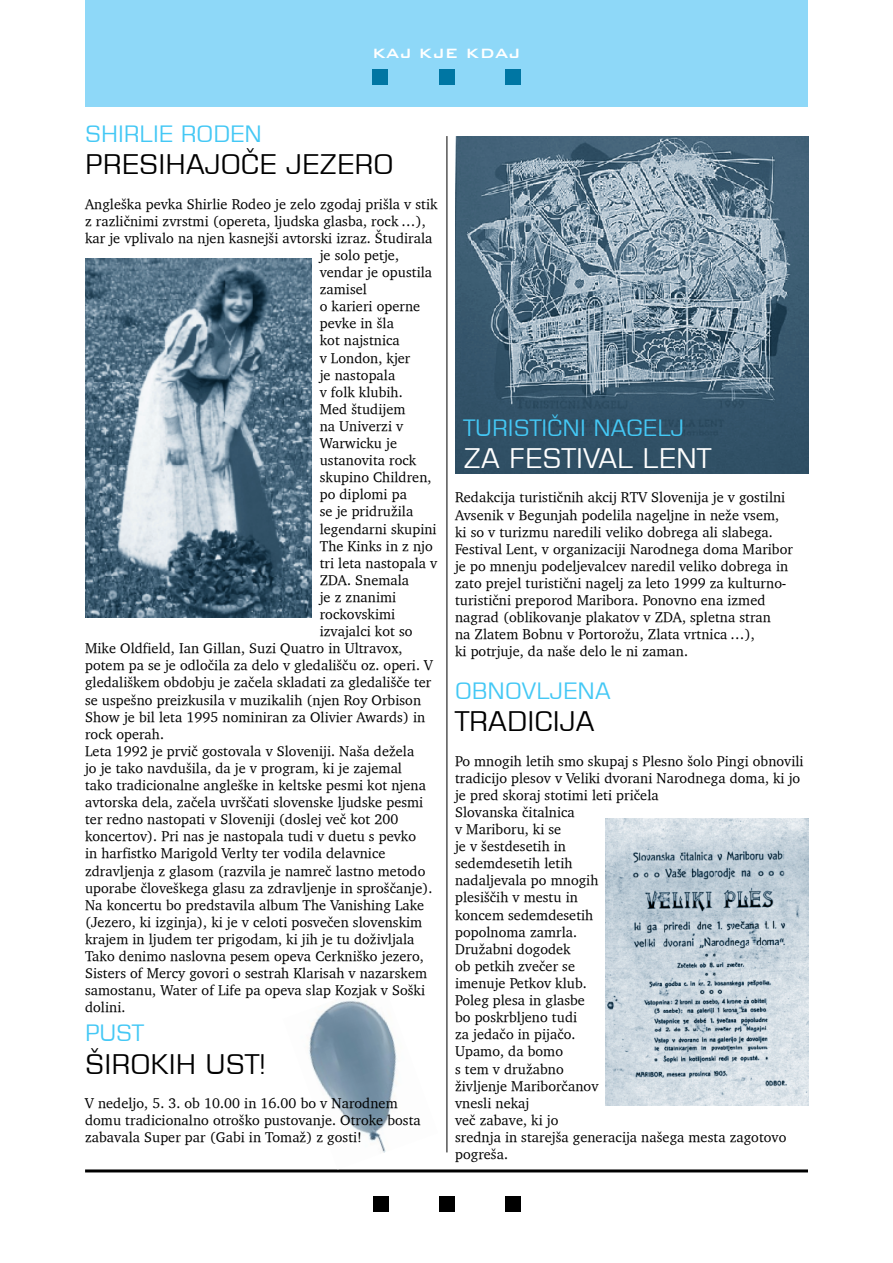
<style>
.page{position:relative;width:893px;height:1263px;background:#fff}
.page>*{position:absolute;margin:0;border:0;box-sizing:border-box;transform-origin:0 0}
.t1{font:27px "Square 721 BT Roman";letter-spacing:.005em;color:#000}
.t2{font:27px "Square 721 BT Roman";color:#fff}
.t3{font:22.5px "Square 721 BT Roman";color:#44c8f5}
.t4{font:500 18px "Bank Gothic BT";color:#fff}
.t5{font:14.25px/17.1px "Charter BT Normal";letter-spacing:.005em;color:#000}
</style>
<div class="page">
<div style="left:85px;top:0;width:723px;height:106px;background:#8ed8f8"></div>
<div style="left:372px;top:69px;width:16px;height:16px;background:#0076a3"></div>
<div style="left:505px;top:69px;width:16px;height:16px;background:#0076a3"></div>
<div style="left:439px;top:69px;width:16px;height:16px;background:#0076a3"></div>
<hr style="left:85px;top:1169px;width:723px;height:3px;background:#000">
<div style="left:372px;top:1196px;width:16px;height:16px;background:#000"></div>
<div style="left:505px;top:1196px;width:16px;height:16px;background:#000"></div>
<div style="left:439px;top:1196px;width:16px;height:16px;background:#000"></div>
<img style="left:309px;top:1000px;width:88px;height:153px">
<img style="left:455px;top:136px;width:353px;height:338px">
<img style="left:85px;top:259px;width:226px;height:358px">
<img style="left:605px;top:818px;width:203px;height:287px">
<hr style="left:447px;top:136px;width:1px;height:1016px;background:#000">
<p class="t4" style="left:372px;top:44px;width:150px">KAJ KJE KDAJ</p>
<h2 class="t3" style="left:85px;top:120px;width:66px">SHIRLIE</h2>
<h2 class="t3" style="left:181px;top:120px;width:49px">RODEN</h2>
<h1 class="t1" style="left:85px;top:148px;width:54px">PRESIHA</h1>
<h1 class="t1" style="left:205px;top:148px;width:190px">JO^E JEZERO</h1>
<p class="t5" style="left:85px;top:195px;width:354px">Angle{ka pevka Shirlie Rodeo je zelo zgodaj pri{la v stik</p>
<p class="t5" style="left:85px;top:212px;width:342px">z razli~nimi zvrstmi (opereta, ljudska glasba, rock…),</p>
<p class="t5" style="left:85px;top:229px;width:349px">kar je vplivalo na njen kasnej{i avtorski izraz. [tudirala</p>
<p class="t5" style="left:320px;top:246px;width:81px">je solo petje,</p>
<p class="t5" style="left:320px;top:263px;width:114px">vendar je opustila</p>
<p class="t5" style="left:320px;top:280px;width:49px">zamisel</p>
<p class="t5" style="left:320px;top:297px;width:102px">o karieri operne</p>
<p class="t5" style="left:320px;top:315px;width:76px">pevke in {la</p>
<p class="t5" style="left:320px;top:332px;width:81px">kot najstnica</p>
<p class="t5" style="left:320px;top:349px;width:92px">v London, kjer</p>
<p class="t5" style="left:320px;top:366px;width:77px">je nastopala</p>
<p class="t5" style="left:320px;top:383px;width:84px">v folk klubih.</p>
<p class="t5" style="left:320px;top:400px;width:87px">Med {tudijem</p>
<p class="t5" style="left:320px;top:417px;width:85px">na Univerzi v</p>
<p class="t5" style="left:320px;top:434px;width:79px">Warwicku je</p>
<p class="t5" style="left:320px;top:451px;width:98px">ustanovita rock</p>
<p class="t5" style="left:320px;top:468px;width:113px">skupino Children,</p>
<p class="t5" style="left:320px;top:486px;width:89px">po diplomi pa</p>
<p class="t5" style="left:320px;top:503px;width:95px">se je pridru‘ila</p>
<p class="t5" style="left:320px;top:520px;width:118px">legendarni skupini</p>
<p class="t5" style="left:320px;top:537px;width:115px">The Kinks in z njo</p>
<p class="t5" style="left:320px;top:554px;width:119px">tri leta nastopala v</p>
<p class="t5" style="left:320px;top:571px;width:91px">ZDA. Snemala</p>
<p class="t5" style="left:320px;top:588px;width:78px">je z znanimi</p>
<p class="t5" style="left:320px;top:605px;width:77px">rockovskimi</p>
<p class="t5" style="left:320px;top:622px;width:94px">izvajalci kot so</p>
<p class="t5" style="left:85px;top:639px;width:319px">Mike Oldfield, Ian Gillan, Suzi Quatro in Ultravox,</p>
<p class="t5" style="left:85px;top:657px;width:349px">potem pa se je odlo~ila za delo v gledali{~u oz. operi. V</p>
<p class="t5" style="left:85px;top:674px;width:348px">gledali{kem obdobju je za~ela skladati za gledali{~e ter</p>
<p class="t5" style="left:85px;top:691px;width:337px">se uspe{no preizkusila v muzikalih (njen Roy Orbison</p>
<p class="t5" style="left:85px;top:708px;width:342px">Show je bil leta 1995 nominiran za Olivier Awards) in</p>
<p class="t5" style="left:85px;top:725px;width:80px">rock operah.</p>
<p class="t5" style="left:85px;top:742px;width:331px">Leta 1992 je prvi~ gostovala v Sloveniji. Na{a de‘ela</p>
<p class="t5" style="left:85px;top:759px;width:318px">jo je tako navdu{ila, da je v program, ki je zajemal</p>
<p class="t5" style="left:85px;top:776px;width:342px">tako tradicionalne angle{ke in keltske pesmi kot njena</p>
<p class="t5" style="left:85px;top:793px;width:340px">avtorska dela, za~ela uvr{~ati slovenske ljudske pesmi</p>
<p class="t5" style="left:85px;top:810px;width:315px">ter redno nastopati v Sloveniji (doslej ve~ kot 200</p>
<p class="t5" style="left:85px;top:828px;width:332px">koncertov). Pri nas je nastopala tudi v duetu s pevko</p>
<p class="t5" style="left:85px;top:845px;width:302px">in harfistko Marigold Verlty ter vodila delavnice</p>
<p class="t5" style="left:85px;top:862px;width:342px">zdravljenja z glasom (razvila je namre~ lastno metodo</p>
<p class="t5" style="left:85px;top:879px;width:349px">uporabe ~love{kega glasu za zdravljenje in spro{~anje).</p>
<p class="t5" style="left:85px;top:896px;width:341px">Na koncertu bo predstavila album The Vanishing Lake</p>
<p class="t5" style="left:85px;top:913px;width:339px">(Jezero, ki izginja), ki je v celoti posve~en slovenskim</p>
<p class="t5" style="left:85px;top:930px;width:331px">krajem in ljudem ter prigodam, ki jih je tu do‘ivljala</p>
<p class="t5" style="left:85px;top:947px;width:340px">Tako denimo naslovna pesem opeva Cerkni{ko jezero,</p>
<p class="t5" style="left:85px;top:964px;width:344px">Sisters of Mercy govori o sestrah Klarisah v nazarskem</p>
<p class="t5" style="left:85px;top:981px;width:341px">samostanu, Water of Life pa opeva slap Kozjak v So{ki</p>
<p class="t5" style="left:85px;top:999px;width:42px">dolini.</p>
<h2 class="t3" style="left:85px;top:1019px;width:60px">PUST</h2>
<h1 class="t1" style="left:85px;top:1047px;width:182px">[I ROKIH UST!</h1>
<p class="t5" style="left:85px;top:1094px;width:337px">V nedeljo, 5. 3. ob 10.00 in 16.00 bo v Narodnem domu tradicionalno otro{ko pustovanje. Otroke bosta zabavala Super par (Gabi in Toma‘) z gosti!</p>
<h2 class="t3" style="left:464px;top:414px;width:222px">TURISTI^NI NAGELJ</h2>
<h1 class="t2" style="left:464px;top:441px;width:63px">ZA FES</h1>
<h1 class="t2" style="left:562px;top:441px;width:99px">TIVAL LEN</h1>
<h1 class="t2" style="left:697px;top:441px;width:16px">T</h1>
<p class="t5" style="left:455px;top:489px;width:339px">Redakcija turisti~nih akcij RTV Slovenija je v gostilni Avsenik v Begunjah podelila nageljne in ne‘e vsem, ki so v turizmu naredili veliko dobrega ali slabega.<br>Festival Lent, v organizaciji Narodnega doma Maribor je po mnenju podeljevalcev naredil veliko dobrega in zato prejel turisti~ni nagelj za leto 1999 za kulturno&shy;turisti~ni preporod Maribora. Ponovno ena izmed nagrad (oblikovanje plakatov v ZDA, spletna stran<br>na Zlatem Bobnu v Portoro‘u, Zlata vrtnica…),<br>ki potrjuje, da na{e delo le ni zaman.</p>
<h2 class="t3" style="left:455px;top:677px;width:125px">OBNOVLJENA</h2>
<h1 class="t1" style="left:455px;top:705px;width:48px">TRADICI</h1>
<h1 class="t1" style="left:560px;top:705px;width:36px">JA</h1>
<p class="t5" style="left:455px;top:752px;width:350px">Po mnogih letih smo skupaj s Plesno {olo Pingi obnovili tradicijo plesov v Veliki dvorani Narodnega doma, ki jo je pred skoraj stotimi leti pri~ela<br>Slovanska ~italnica<br>v Mariboru, ki se<br>je v {estdesetih in<br>sedemdesetih letih<br>nadaljevala po mnogih<br>plesi{~ih v mestu in<br>koncem sedemdesetih<br>popolnoma zamrla.<br>Dru‘abni dogodek<br>ob petkih zve~er se<br>imenuje Petkov klub.<br>Poleg plesa in glasbe<br>bo poskrbljeno tudi<br>za jeda~o in pija~o.<br>Upamo, da bomo<br>s tem v dru‘abno<br>‘ivljenje Maribor~anov<br>vnesli nekaj<br>ve~ zabave, ki jo<br>srednja in starej{a generacija na{ega mesta zagotovo pogre{a.</p>
</div>
